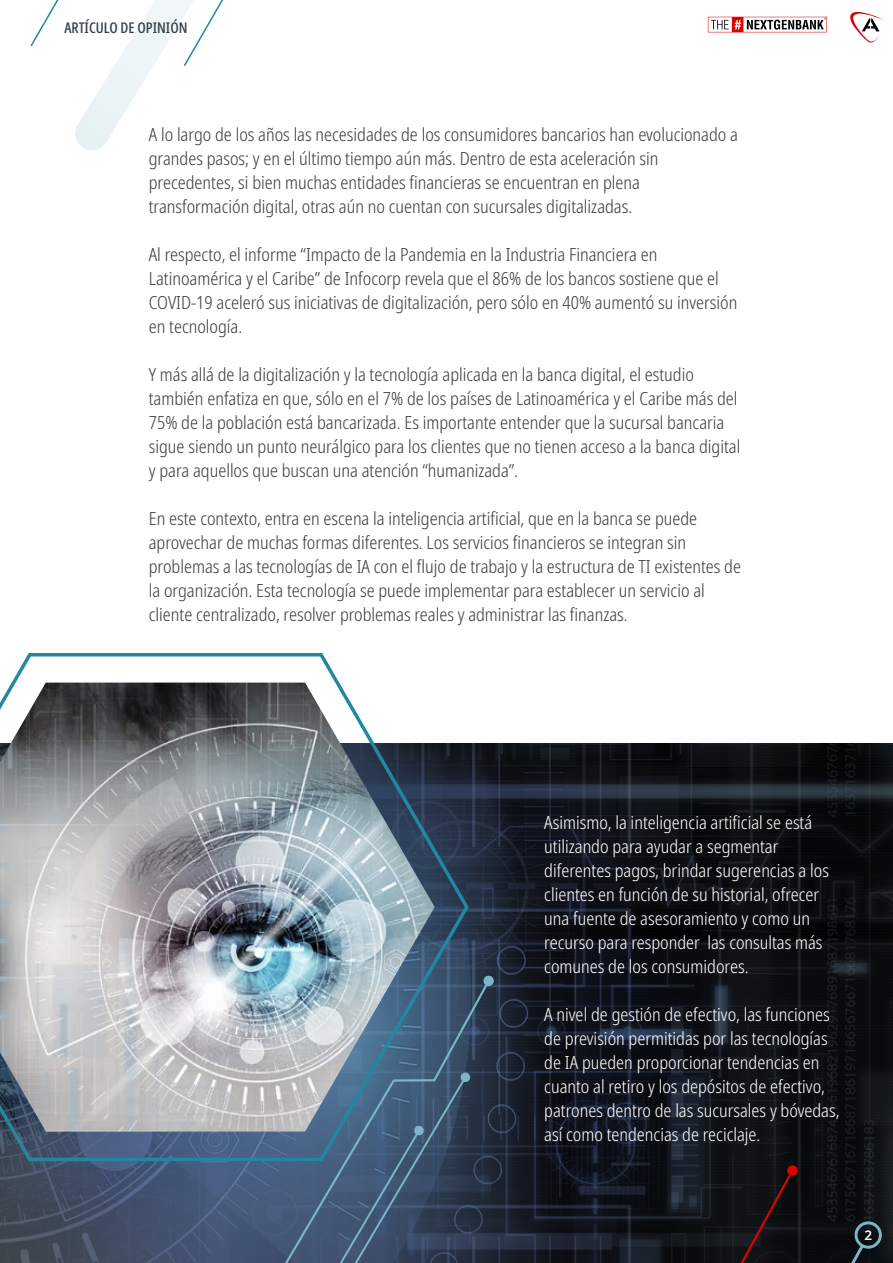
<style>
.page{position:relative;width:893px;height:1263px;background:#fff}
.page>*{position:absolute;margin:0;border:0;box-sizing:border-box;transform-origin:0 0}
.t1{font:300 condensed 18px/24px "Noto Sans";color:#3f3e3e}
.t2{font:300 condensed 18px/24px "Noto Sans";color:#fff}
.t3{font:500 extra-condensed 15px "Noto Sans";color:#343f47}
.t4{font:600 13.5px "Noto Sans";color:#fff}
</style>
<div class="page">
<svg style="left:831px;top:743px;width:62px;height:520px;background:#0d1013"></svg>
<svg style="left:0;top:743px;width:831px;height:520px;background:#171d27"></svg>
<svg style="left:845px;top:832px;width:48px;height:93px;background:#0b0d0f"></svg>
<svg style="left:859px;top:743px;width:34px;height:74px;background:#121518"></svg>
<svg style="left:0;top:653px;width:471px;height:510px"></svg>
<img style="left:0;top:682px;width:435px;height:449px">
<svg style="left:30px;top:0;width:193px;height:150px"></svg>
<svg style="left:684px;top:1164px;width:200px;height:99px;background:#131418"></svg>
<svg style="left:233px;top:975px;width:262px;height:288px;background:#5c7187"></svg>
<svg style="left:708px;top:17px;width:119px;height:15px"></svg>
<svg style="left:850px;top:11px;width:34px;height:32px"></svg>
<p class="t3" style="left:64px;top:17px;width:125px">ARTÍCULO DE OPINIÓN</p>
<p class="t1" style="left:149px;top:123px;width:591px">A lo largo de los años las necesidades de los consumidores bancarios han evolucionado a grandes pasos; y en el último tiempo aún más. Dentro de esta aceleración sin precedentes, si bien muchas entidades financieras se encuentran en plena transformación digital, otras aún no cuentan con sucursales digitalizadas.</p>
<p class="t1" style="left:149px;top:243px;width:590px">Al respecto, el informe “Impacto de la Pandemia en la Industria Financiera en Latinoamérica y el Caribe” de Infocorp revela que el 86% de los bancos sostiene que el COVID-19 aceleró sus iniciativas de digitalización, pero sólo en 40% aumentó su inversión en tecnología.</p>
<p class="t1" style="left:149px;top:363px;width:593px">Y más allá de la digitalización y la tecnología aplicada en la banca digital, el estudio también enfatiza en que, sólo en el 7% de los países de Latinoamérica y el Caribe más del 75% de la población está bancarizada. Es importante entender que la sucursal bancaria sigue siendo un punto neurálgico para los clientes que no tienen acceso a la banca digital y para aquellos que buscan una atención “humanizada”.</p>
<p class="t1" style="left:149px;top:507px;width:594px">En este contexto, entra en escena la inteligencia artificial, que en la banca se puede aprovechar de muchas formas diferentes. Los servicios financieros se integran sin problemas a las tecnologías de IA con el flujo de trabajo y la estructura de TI existentes de la organización. Esta tecnología se puede implementar para establecer un servicio al cliente centralizado, resolver problemas reales y administrar las finanzas.</p>
<p class="t2" style="left:544px;top:810px;width:286px">Asimismo, la inteligencia artificial se está utilizando para ayudar a segmentar diferentes pagos, brindar sugerencias a los clientes en función de su historial, ofrecer una fuente de asesoramiento y como un recurso para responder las consultas más comunes de los consumidores.</p>
<p class="t2" style="left:544px;top:1002px;width:297px">A nivel de gestión de efectivo, las funciones de previsión permitidas por las tecnologías de IA pueden proporcionar tendencias en cuanto al retiro y los depósitos de efectivo, patrones dentro de las sucursales y bóvedas, así como tendencias de reciclaje.</p>
<p class="t4" style="left:864px;top:1226px;width:9px">2</p>
</div>
